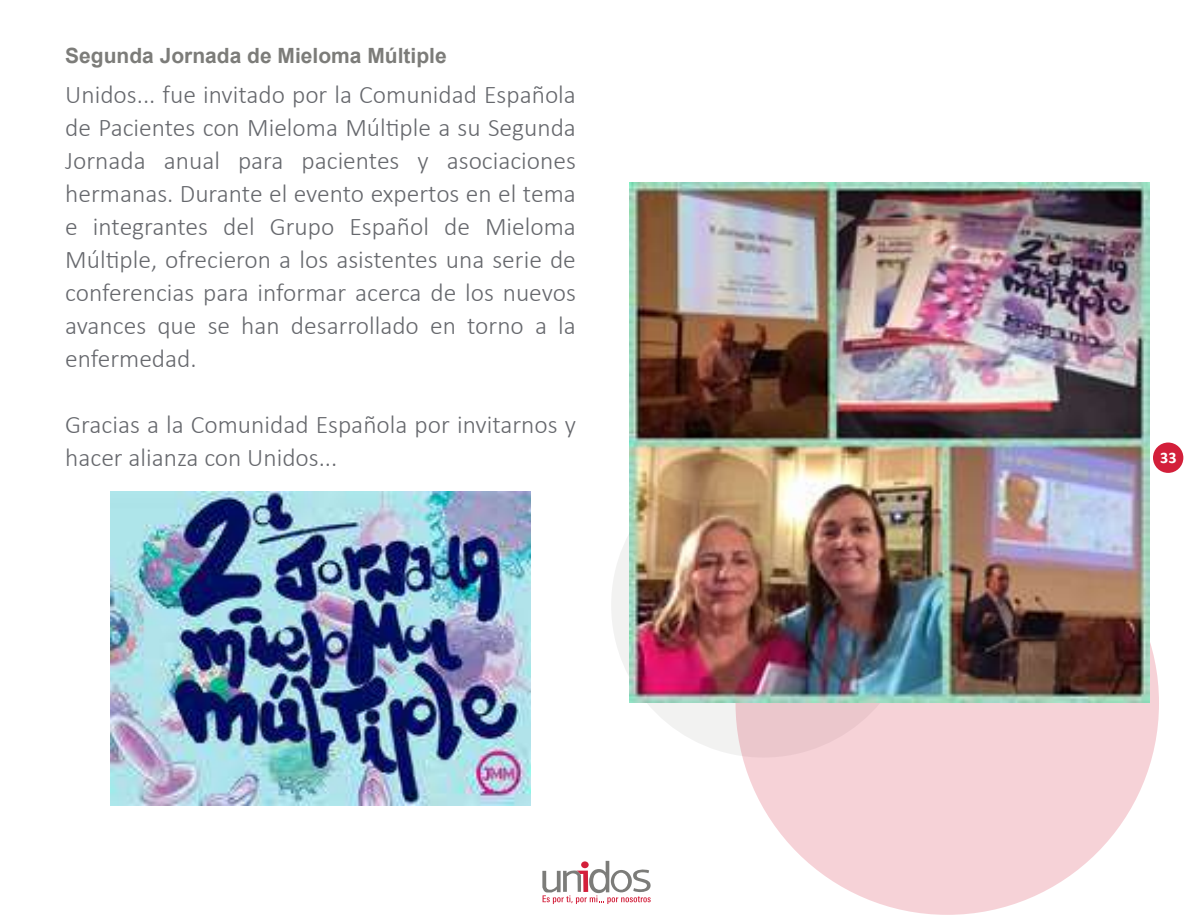
<style>
.page{position:relative;width:1188px;height:918px;background:#fff}
.page>*{position:absolute;margin:0;border:0;box-sizing:border-box;transform-origin:0 0}
.t1{font:300 25.5px/33px "Calibri";color:#66686d;text-align:justify}
.t2{font:700 21px "Arial";color:#7c7c79}
.t3{font:700 16.2px "Calibri";color:#fff}
</style>
<div class="page">
<div style="left:611px;top:453px;width:305px;height:305px;background:#f2f2f1;border-radius:50%"></div>
<div style="left:736px;top:491px;width:423px;height:424px;background:#f6d2d7;border-radius:50%"></div>
<img style="left:629px;top:183px;width:520px;height:520px">
<img style="left:111px;top:491px;width:419px;height:315px">
<svg style="left:542px;top:861px;width:109px;height:43px"></svg>
<div style="left:1153px;top:443px;width:30px;height:30px;background:#d31f3a;border-radius:50%"></div>
<p class="t2" style="left:65px;top:41px;width:383px">Segunda Jornada de Mieloma Múltiple</p>
<p class="t1" style="left:65px;top:77px;width:512px">Unidos... fue invitado por la Comunidad Española de Pacientes con Mieloma Múltiple a su Segunda Jornada anual para pacientes y asociaciones hermanas. Durante el evento expertos en el tema e integrantes del Grupo Español de Mieloma Múltiple, ofrecieron a los asistentes una serie de conferencias para informar acerca de los nuevos avances que se han desarrollado en torno a la enfermedad.</p>
<p class="t1" style="left:65px;top:407px;width:512px">Gracias a la Comunidad Española por invitarnos y hacer alianza con Unidos...</p>
<p class="t3" style="left:1160px;top:447px;width:18px">33</p>
</div>
